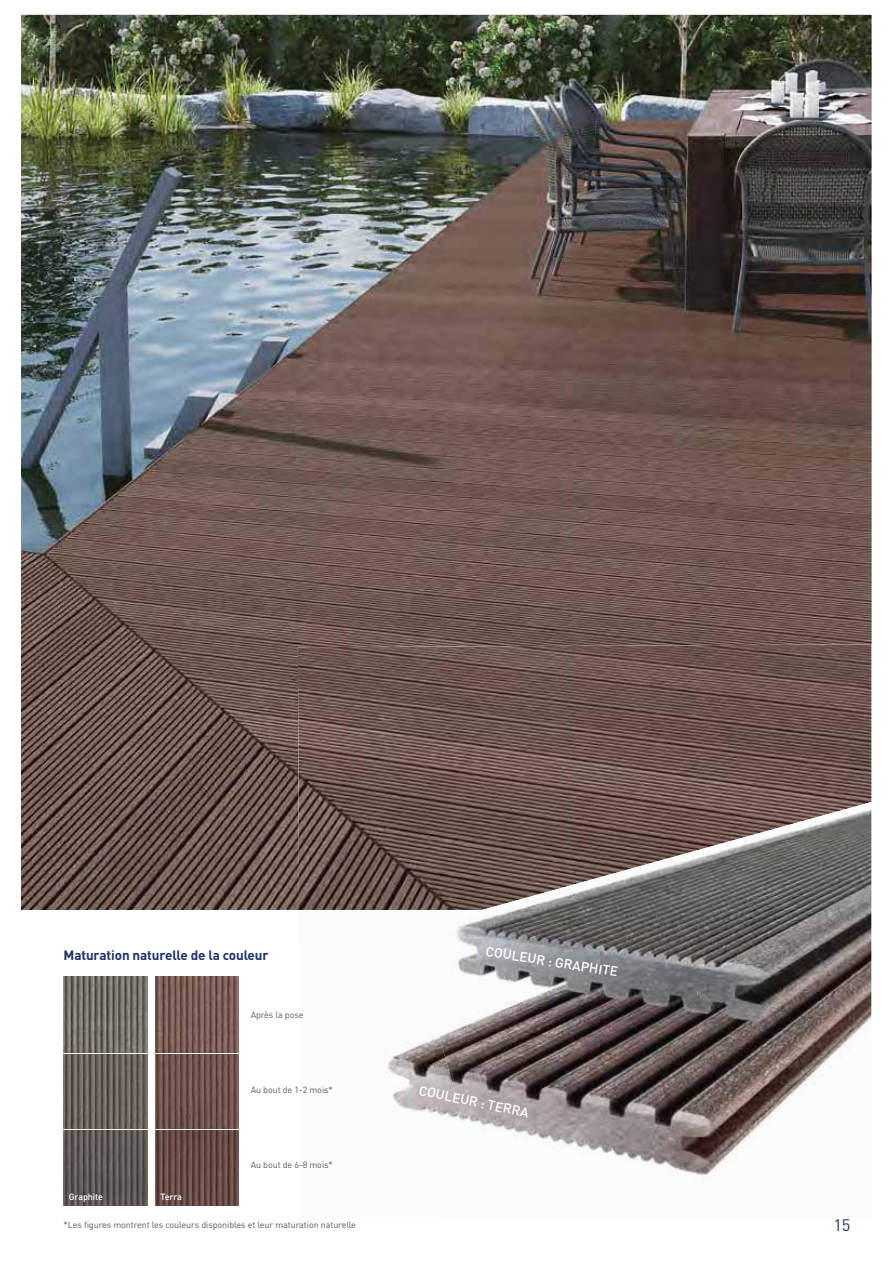
<style>
.page{position:relative;width:893px;height:1263px;background:#fff}
.page>*{position:absolute;margin:0;border:0;box-sizing:border-box;transform-origin:0 0}
.t1{font:16.5px "DIN Pro";color:#1f3364}
.t2{font:700 13.5px "DIN Pro";letter-spacing:-.01em;color:#1f3364}
.t3{font:500 13.5px "DIN Pro";color:#fff}
.t4{font:9px "DIN Pro";letter-spacing:-.01em;color:#575757}
.t5{font:500 9px "DIN Pro";letter-spacing:-.01em;color:#fff}
.t6{font:9px "DIN Pro";color:#575756}
</style>
<div class="page">
<img style="left:21px;top:15px;width:850px;height:895px">
<img style="left:155px;top:976px;width:84px;height:230px">
<img style="left:64px;top:976px;width:83px;height:230px">
<img style="left:298px;top:644px;width:573px;height:266px">
<img style="left:410px;top:802px;width:461px;height:375px">
<hr style="left:56px;top:1129px;width:190px;height:1px;background:#fff">
<hr style="left:56px;top:1053px;width:190px;height:1px;background:#fff">
<h2 class="t2" style="left:64px;top:950px;width:207px">Maturation naturelle de la couleur</h2>
<p class="t4" style="left:251px;top:1011px;width:54px">Après la pose</p>
<p class="t4" style="left:251px;top:1087px;width:84px">Au bout de 1-2 mois*</p>
<p class="t5" style="left:69px;top:1194px;width:36px">Graphite</p>
<p class="t5" style="left:160px;top:1194px;width:23px">Terra</p>
<p class="t4" style="left:251px;top:1162px;width:84px">Au bout de 6-8 mois*</p>
<h2 class="t3" style="left:487px;top:946px;width:135px;rotate:9deg">COULEUR : GRAPHITE</h2>
<h2 class="t3" style="left:420px;top:1085px;width:114px;rotate:12deg">COULEUR : TERRA</h2>
<p class="t6" style="left:304px;top:1222px;width:7px">ti</p>
<p class="t6" style="left:330px;top:1222px;width:4px">t</p>
<p class="t6" style="left:346px;top:1222px;width:7px">ll</p>
<h1 class="t1" style="left:833px;top:1219px;width:18px">15</h1>
<p class="t4" style="left:64px;top:1222px;width:294px">*Les figures montrent les couleurs disponibles et leur matura on na ure e</p>
</div>
